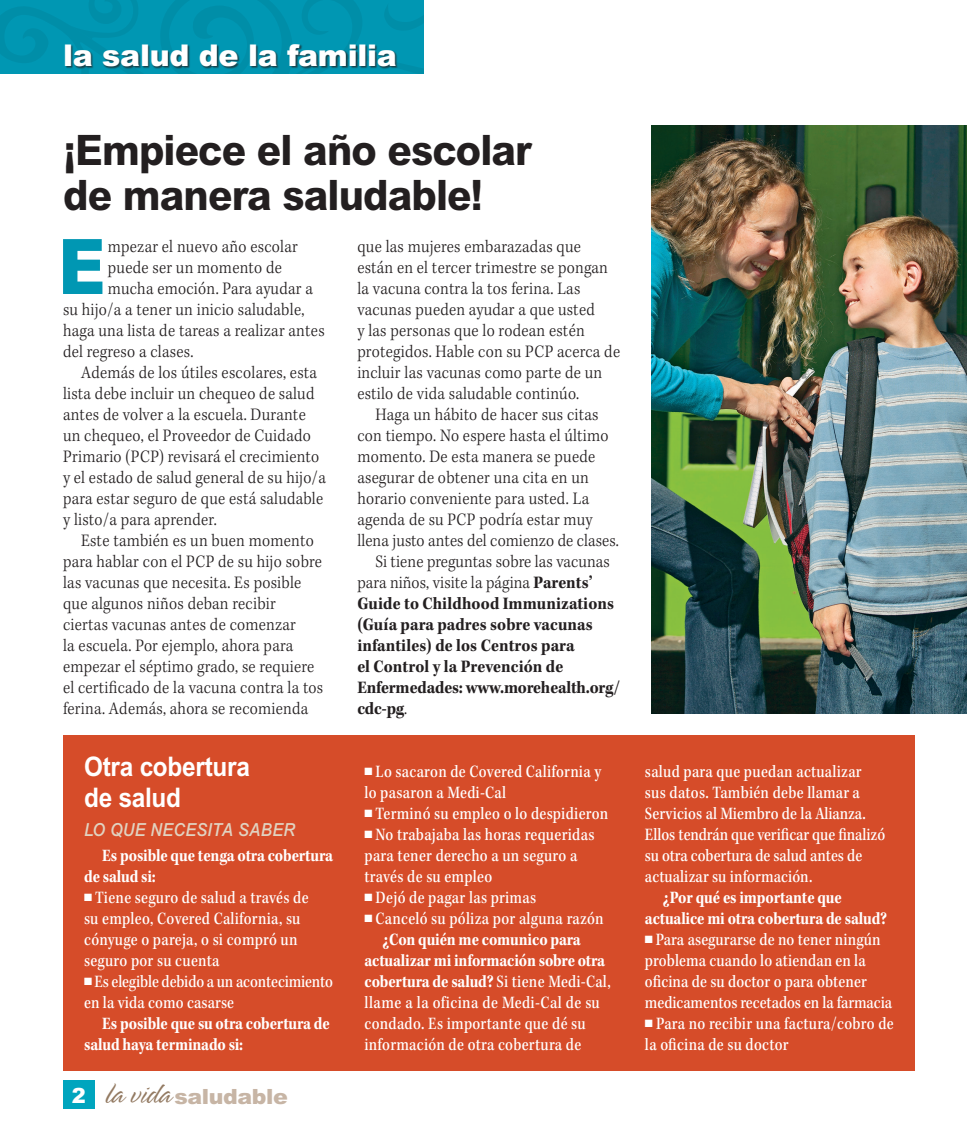
<style>
.page{position:relative;width:967px;height:1134px;background:#fff}
.page>*{position:absolute;margin:0;border:0;box-sizing:border-box;transform-origin:0 0}
.SPnwn_body_1st{font:900 76.65px "Arial MT Std";color:#0097b3;scale:.85 1}
.SPnwn_HEAD_FEATURE{font:800 42px/45px "Arial MT Std";letter-spacing:-.025em;color:#231f20;scale:.95 1}
.SPnwn_topic_banner{font:900 30px "Arial MT Std";letter-spacing:-.01em;color:#fff}
.SPnwn_HEAD_sb_REV{font:700 27px/31.5px "Arial MT Std";letter-spacing:-.01em;color:#fff;scale:.9 1}
.t1{font:900 21px "Arial MT Std";letter-spacing:-.02em;color:#c7b5a5;scale:1.05 1}
.SPnwn_BODY{font:300 18px/21px "Kepler Std";letter-spacing:.015em;color:#231f20;scale:.9 1}
.SPnwn_body_sb-REV_w{font:18px/21px "Kepler Std Medium Scn";letter-spacing:.015em;color:#fff;scale:.9 1}
.SPnwn_BODY-2{font:700 18px/21px "Kepler Std";letter-spacing:.005em;color:#231f20;scale:.9 1}
.SPnwn_body_1st-2{font:300 18px "Kepler Std";letter-spacing:.015em;color:#231f20;scale:.9 1}
.SPnwn_body_sb-REV_w-2{font:18px/21px "Kepler Std Bold Scn";letter-spacing:-.01em;color:#fff;scale:.9 1}
.SPnwn_body_sb-REV_w-3{font:18px/21px "Kepler Std Medium Scn";letter-spacing:-.005em;color:#fff;scale:.9 1}
.SPnwn_head_sb-REV_s{font:italic 500 18px "Arial MT Std";letter-spacing:.015em;color:#e1d3c1;scale:.9 1}
.s1{font-size:10.5px}
.s2{color:#fff}
.s3{font-family:"Spring LP Light";font-weight:400;font-size:33px;color:#937a62}
.s4{font-weight:300}
.s5{font-family:"Kepler Std Bold Scn"}
</style>
<div class="page">
<svg style="left:0;top:0;width:423px;height:73px;background:#0094af"></svg>
<div style="left:63px;top:1080px;width:31px;height:29px;background:#00a5be"></div>
<div style="left:66px;top:44px;width:332px;height:26px;background:#231f20;opacity:.7"></div>
<div style="left:63px;top:735px;width:851px;height:336px;background:#d64c29"></div>
<img style="left:651px;top:126px;width:315px;height:588px">
<p class="SPnwn_topic_banner" style="left:63px;top:36px;width:335px">la salud de la familia</p>
<p class="SPnwn_HEAD_FEATURE" style="left:63px;top:127px;width:494px">¡Empiece el año escolar de manera saludable!</p>
<p class="SPnwn_body_1st" style="left:58px;top:218px;width:57px">E</p>
<p class="SPnwn_body_1st-2" style="left:108px;top:236px;width:212px">mpezar el nuevo año escolar</p>
<p class="SPnwn_body_1st-2" style="left:108px;top:257px;width:195px">puede ser un momento de</p>
<p class="SPnwn_body_1st-2" style="left:108px;top:278px;width:229px">mucha emoción. Para ayudar a</p>
<p class="SPnwn_body_1st-2" style="left:63px;top:299px;width:269px">su hijo/a a tener un inicio saludable,</p>
<p class="SPnwn_body_1st-2" style="left:63px;top:320px;width:292px">haga una lista de tareas a realizar antes</p>
<p class="SPnwn_body_1st-2" style="left:63px;top:341px;width:146px">del regreso a clases.</p>
<p class="SPnwn_BODY" style="left:63px;top:363px;width:293px;text-indent:18px">Además de los útiles escolares, esta lista debe incluir un chequeo de salud antes de volver a la escuela. Durante un chequeo, el Proveedor de Cuidado Primario (PCP) revisará el crecimiento y el estado de salud general de su hijo/a para estar seguro de que está saludable y listo/a para aprender.</p>
<p class="SPnwn_BODY" style="left:63px;top:531px;width:290px;text-indent:18px">Este también es un buen momento para hablar con el PCP de su hijo sobre las vacunas que necesita. Es posible que algunos niños deban recibir ciertas vacunas antes de comenzar<br>la escuela. Por ejemplo, ahora para empezar el séptimo grado, se requiere el certificado de la vacuna contra la tos ferina. Además, ahora se recomienda</p>
<p class="SPnwn_HEAD_sb_REV" style="left:84px;top:750px;width:186px">Otra cobertura de salud</p>
<p class="SPnwn_head_sb-REV_s" style="left:84px;top:819px;width:236px">LO QUE NECESITA SABER</p>
<p class="SPnwn_body_sb-REV_w-2" style="left:84px;top:845px;width:278px;text-indent:18px">Es posible que tenga otra cobertura de salud si:</p>
<p class="SPnwn_body_sb-REV_w" style="left:84px;top:887px;width:251px">■<span class="s1">■</span> Tiene seguro de salud a través de su empleo, Covered California, su cónyuge o pareja, o si compró un seguro por su cuenta</p>
<p class="SPnwn_body_sb-REV_w-3" style="left:84px;top:971px;width:278px">■<span class="s1">■</span> Es elegible debido a un acontecimiento en la vida como casarse</p>
<p class="SPnwn_body_sb-REV_w-2" style="left:84px;top:1013px;width:274px;text-indent:18px">Es posible que su otra cobertura de salud haya terminado si:</p>
<p class="t1" style="left:72px;top:1084px;width:207px"><span class="s2">2</span> <span class="s3">la vida</span> saludable</p>
<p class="SPnwn_BODY" style="left:357px;top:237px;width:293px">que las mujeres embarazadas que están en el tercer trimestre se pongan la vacuna contra la tos ferina. Las vacunas pueden ayudar a que usted<br>y las personas que lo rodean estén protegidos. Hable con su PCP acerca de incluir las vacunas como parte de un estilo de vida saludable continúo.</p>
<p class="SPnwn_BODY" style="left:357px;top:405px;width:292px;text-indent:18px">Haga un hábito de hacer sus citas con tiempo. No espere hasta el último momento. De esta manera se puede asegurar de obtener una cita en un horario conveniente para usted. La agenda de su PCP podría estar muy llena justo antes del comienzo de clases.</p>
<p class="SPnwn_BODY-2" style="left:357px;top:552px;width:293px;text-indent:18px"><span class="s4">Si tiene preguntas sobre las vacunas para niños, visite la página</span> Parents’<br>Guide to Childhood Immunizations (Guía para padres sobre vacunas infantiles) de los Centros para<br>el Control y la Prevención de<br>Enfermedades: www.morehealth.org/ cdc-pg<span class="s4">.</span></p>
<p class="SPnwn_body_sb-REV_w" style="left:364px;top:761px;width:264px">■<span class="s1">■</span> Lo sacaron de Covered California y lo pasaron a Medi-Cal</p>
<p class="SPnwn_body_sb-REV_w" style="left:364px;top:803px;width:272px">■<span class="s1">■</span> Terminó su empleo o lo despidieron</p>
<p class="SPnwn_body_sb-REV_w" style="left:364px;top:824px;width:257px">■<span class="s1">■</span> No trabajaba las horas requeridas para tener derecho a un seguro a través de su empleo</p>
<p class="SPnwn_body_sb-REV_w" style="left:364px;top:887px;width:192px">■<span class="s1">■</span> Dejó de pagar las primas</p>
<p class="SPnwn_body_sb-REV_w" style="left:364px;top:908px;width:267px">■<span class="s1">■</span> Canceló su póliza por alguna razón</p>
<p class="SPnwn_body_sb-REV_w" style="left:364px;top:929px;width:275px;text-indent:18px"><span class="s5">¿Con quién me comunico para actualizar mi información sobre otra cobertura de salud?</span> Si tiene Medi-Cal, llame a la oficina de Medi-Cal de su condado. Es importante que dé su información de otra cobertura de</p>
<p class="SPnwn_body_sb-REV_w" style="left:644px;top:761px;width:268px">salud para que puedan actualizar sus datos. También debe llamar a Servicios al Miembro de la Alianza.<br>Ellos tendrán que verificar que finalizó su otra cobertura de salud antes de actualizar su información.</p>
<p class="SPnwn_body_sb-REV_w-2" style="left:644px;top:887px;width:270px;text-indent:18px">¿Por qué es importante que actualice mi otra cobertura de salud?</p>
<p class="SPnwn_body_sb-REV_w" style="left:644px;top:929px;width:276px">■<span class="s1">■</span> Para asegurarse de no tener ningún problema cuando lo atiendan en la oficina de su doctor o para obtener medicamentos recetados en la farmacia</p>
<p class="SPnwn_body_sb-REV_w" style="left:644px;top:1013px;width:278px">■<span class="s1">■</span> Para no recibir una factura/cobro de la oficina de su doctor</p>
</div>
